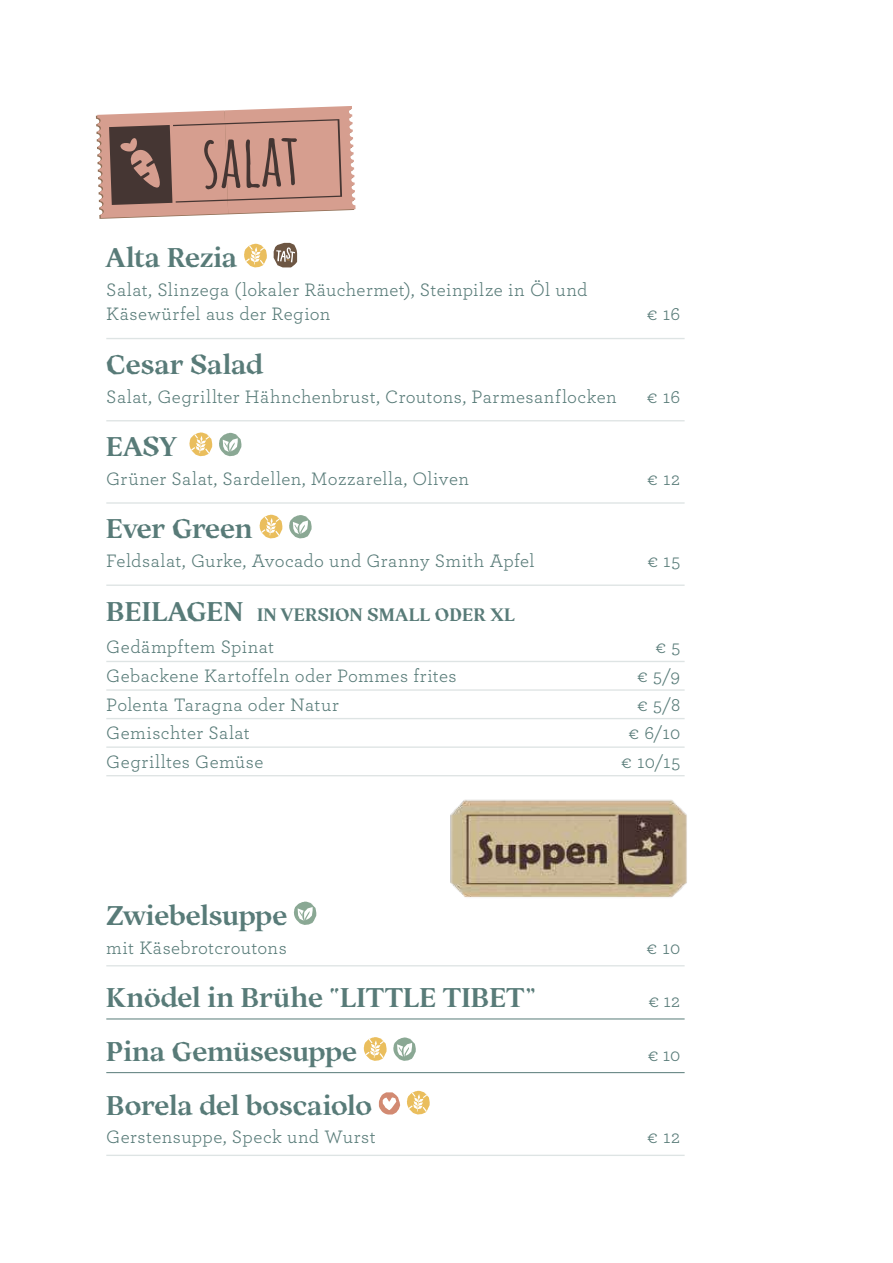
<style>
.page{position:relative;width:893px;height:1263px;background:#fff}
.page>*{position:absolute;margin:0;border:0;box-sizing:border-box;transform-origin:0 0}
.t1{font:700 27px "Ortica";color:#587b78}
.t2{font:18.9px/24.3px "Archer";letter-spacing:.02em;color:#587b78}
.t3{font:700 18px "Ortica";letter-spacing:.01em;color:#587b78}
.s1{font-size:27px}
</style>
<div class="page">
<hr style="left:106px;top:338px;width:579px;height:1px;background:#dee4e4">
<hr style="left:106px;top:420px;width:579px;height:1px;background:#dee4e4">
<hr style="left:106px;top:502px;width:579px;height:2px;background:#dee4e4">
<hr style="left:106px;top:584px;width:579px;height:2px;background:#dee4e4">
<hr style="left:106px;top:661px;width:579px;height:1px;background:#dee4e4">
<hr style="left:106px;top:689px;width:579px;height:2px;background:#dee4e4">
<hr style="left:106px;top:718px;width:579px;height:1px;background:#dee4e4">
<hr style="left:106px;top:746px;width:579px;height:2px;background:#dee4e4">
<hr style="left:106px;top:775px;width:579px;height:1px;background:#dee4e4">
<svg style="left:244px;top:244px;width:23px;height:24px"></svg>
<svg style="left:274px;top:243px;width:23px;height:24px"></svg>
<svg style="left:189px;top:432px;width:23px;height:24px"></svg>
<svg style="left:219px;top:433px;width:22px;height:23px"></svg>
<svg style="left:259px;top:515px;width:23px;height:23px"></svg>
<svg style="left:289px;top:515px;width:23px;height:23px"></svg>
<hr style="left:106px;top:965px;width:579px;height:1px;background:#dee4e4">
<hr style="left:106px;top:1019px;width:579px;height:1px;background:#587b78">
<hr style="left:106px;top:1072px;width:579px;height:1px;background:#587b78">
<hr style="left:106px;top:1155px;width:579px;height:1px;background:#dee4e4">
<svg style="left:294px;top:901px;width:22px;height:24px"></svg>
<svg style="left:364px;top:1037px;width:23px;height:24px"></svg>
<svg style="left:393px;top:1037px;width:23px;height:24px"></svg>
<svg style="left:379px;top:1092px;width:21px;height:22px"></svg>
<svg style="left:407px;top:1091px;width:23px;height:23px"></svg>
<svg style="left:96px;top:106px;width:260px;height:113px;background:#bb9287"></svg>
<img style="left:450px;top:799px;width:237px;height:99px">
<h1 class="t1" style="left:106px;top:242px;width:133px">Alta Rezia</h1>
<p class="t2" style="left:106px;top:277px;width:483px">Salat, Slinzega (lokaler Räuchermet), Steinpilze in Öl und<br>Käsewürfel aus der Region</p>
<p class="t2" style="left:647px;top:301px;width:35px">€ 16</p>
<h1 class="t1" style="left:106px;top:348px;width:158px">Cesar Salad</h1>
<p class="t2" style="left:106px;top:383px;width:512px">Salat, Gegrillter Hähnchenbrust, Croutons, Parmesanflocken</p>
<p class="t2" style="left:647px;top:383px;width:35px">€ 16</p>
<h1 class="t1" style="left:106px;top:430px;width:71px">EASY</h1>
<p class="t2" style="left:106px;top:465px;width:364px">Grüner Salat, Sardellen, Mozzarella, Oliven</p>
<p class="t2" style="left:647px;top:465px;width:35px">€ 12</p>
<h1 class="t1" style="left:106px;top:513px;width:148px">Ever Green</h1>
<p class="t2" style="left:106px;top:548px;width:430px">Feldsalat, Gurke, Avocado und Granny Smith Apfel</p>
<p class="t2" style="left:647px;top:548px;width:35px">€ 15</p>
<p class="t3" style="left:106px;top:603px;width:410px"><span class="s1">BEILAGEN</span> IN VERSION SMALL ODER XL</p>
<p class="t2" style="left:106px;top:634px;width:169px">Gedämpftem Spinat</p>
<p class="t2" style="left:655px;top:634px;width:26px">€ 5</p>
<p class="t2" style="left:106px;top:663px;width:352px">Gebackene Kartoffeln oder Pommes frites</p>
<p class="t2" style="left:637px;top:663px;width:45px">€ 5/9</p>
<p class="t2" style="left:106px;top:691px;width:234px">Polenta Taragna oder Natur</p>
<p class="t2" style="left:637px;top:691px;width:45px">€ 5/8</p>
<p class="t2" style="left:106px;top:720px;width:145px">Gemischter Salat</p>
<p class="t2" style="left:628px;top:720px;width:53px">€ 6/10</p>
<p class="t2" style="left:106px;top:748px;width:159px">Gegrilltes Gemüse</p>
<p class="t2" style="left:621px;top:748px;width:61px">€ 10/15</p>
<h1 class="t1" style="left:106px;top:899px;width:182px">Zwiebelsuppe</h1>
<p class="t2" style="left:106px;top:934px;width:182px">mit Käsebrotcroutons</p>
<p class="t2" style="left:646px;top:934px;width:35px">€ 10</p>
<h1 class="t1" style="left:106px;top:981px;width:431px">Knödel in Brühe “LITTLE TIBET”</h1>
<p class="t2" style="left:648px;top:988px;width:33px">€ 12</p>
<h1 class="t1" style="left:106px;top:1035px;width:252px">Pina Gemüsesuppe</h1>
<p class="t2" style="left:648px;top:1041px;width:34px">€ 10</p>
<h1 class="t1" style="left:106px;top:1089px;width:267px">Borela del boscaiolo</h1>
<p class="t2" style="left:106px;top:1124px;width:271px">Gerstensuppe, Speck und Wurst</p>
<p class="t2" style="left:647px;top:1124px;width:35px">€ 12</p>
</div>
